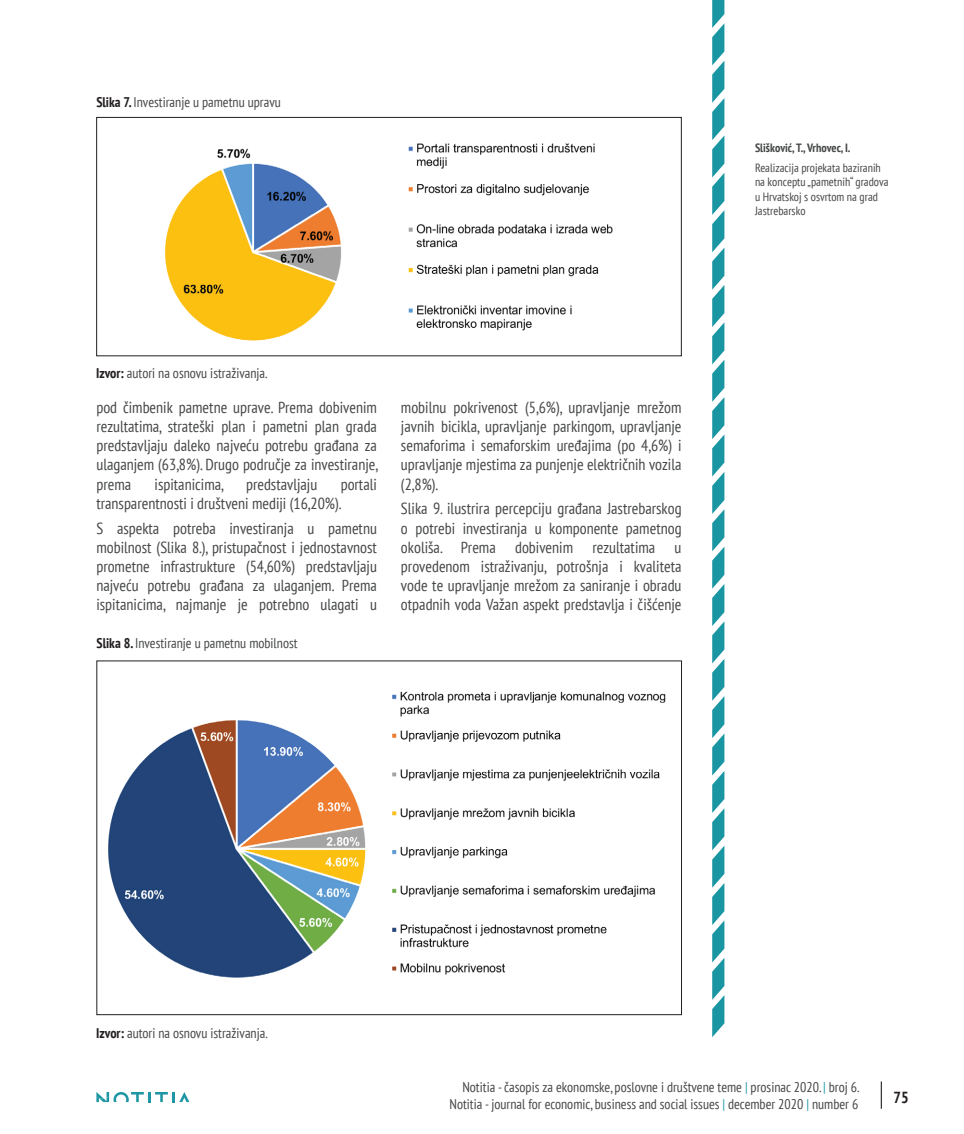
<style>
.page{position:relative;width:964px;height:1134px;background:#fff}
.page>*{position:absolute;margin:0;border:0;box-sizing:border-box;transform-origin:0 0}
.t1{font:condensed 16px/19.2px "PT Sans";color:#454647;text-align:justify}
.t2{font:700 condensed 16px "PT Sans";color:#231f20}
.t3{font:condensed 14px/16.8px "PT Sans";color:#454647;text-align:right}
.t4{font:condensed 12px/14.4px "PT Sans";color:#454647}
.t5{font:700 condensed 12px "PT Sans";color:#454647}
.s1{font-weight:700;color:#231f20}
.s2{color:#1a96a3}
</style>
<div class="page">
<svg style="left:712px;top:0;width:12px;height:1037px"></svg>
<svg style="left:881px;top:1081px;width:1px;height:28px"></svg>
<svg style="left:96px;top:1092px;width:93px;height:10px"></svg>
<img style="left:108px;top:691px;width:558px;height:287px">
<div style="left:96px;top:117px;width:585px;height:239px;border:1px solid #231f20"></div>
<img style="left:165px;top:143px;width:448px;height:198px">
<p class="t3" style="left:96px;top:93px;width:186px"><span class="s1">Slika 7.</span> Investiranje u pametnu upravu</p>
<p class="t3" style="left:96px;top:364px;width:173px"><span class="s1">Izvor:</span> autori na osnovu istraživanja.</p>
<p class="t1" style="left:96px;top:397px;width:283px">pod čimbenik pametne uprave. Prema dobivenim rezultatima, strateški plan i pametni plan grada predstavljaju daleko najveću potrebu građana za ulaganjem (63,8%). Drugo područje za investiranje, prema</p>
<p class="t1" style="left:96px;top:474px;width:282px;text-indent:244px">portali transparentnosti i društveni mediji (16,20%).</p>
<p class="t1" style="left:96px;top:518px;width:282px">S aspekta potreba investiranja u pametnu mobilnost (Slika 8.), pristupačnost i jednostavnost prometne infrastrukture (54,60%) predstavljaju najveću potrebu građana za ulaganjem. Prema ispitanicima, najmanje je potrebno ulagati u</p>
<p class="t1" style="left:155px;top:474px;width:71px">ispitanicima,</p>
<p class="t1" style="left:246px;top:474px;width:73px">predstavljaju</p>
<p class="t3" style="left:97px;top:635px;width:203px"><span class="s1">Slika 8.</span> Investiranje u pametnu mobilnost</p>
<p class="t1" style="left:401px;top:397px;width:282px">mobilnu pokrivenost (5,6%), upravljanje mrežom javnih bicikla, upravljanje parkingom, upravljanje semaforima i semaforskim uređajima (po 4,6%) i upravljanje mjestima za punjenje električnih vozila (2,8%).</p>
<p class="t1" style="left:401px;top:499px;width:282px">Slika 9. ilustrira percepciju građana Jastrebarskog o potrebi investiranja u komponente pametnog okoliša. Prema dobivenim rezultatima u provedenom istraživanju, potrošnja i kvaliteta vode te upravljanje mrežom za saniranje i obradu otpadnih voda Važan aspekt predstavlja i čišćenje</p>
<p class="t5" style="left:755px;top:139px;width:97px">Slišković, T., Vrhovec, I.</p>
<p class="t4" style="left:755px;top:160px;width:135px">Realizacija projekata baziranih na konceptu „pametnih“ gradova u Hrvatskoj s osvrtom na grad<br>Jastrebarsko</p>
<p class="t3" style="left:96px;top:1024px;width:173px"><span class="s1">Izvor:</span> autori na osnovu istraživanja.</p>
<p class="t3" style="left:449px;top:1078px;width:411px">Notitia - časopis za ekonomske, poslovne i društvene teme <span class="s2">|</span> prosinac 2020. <span class="s2">|</span> broj 6.<br>Notitia - journal for economic, business and social issues <span class="s2">|</span> december 2020 <span class="s2">|</span> number 6</p>
<p class="t2" style="left:893px;top:1086px;width:17px">75</p>
</div>
